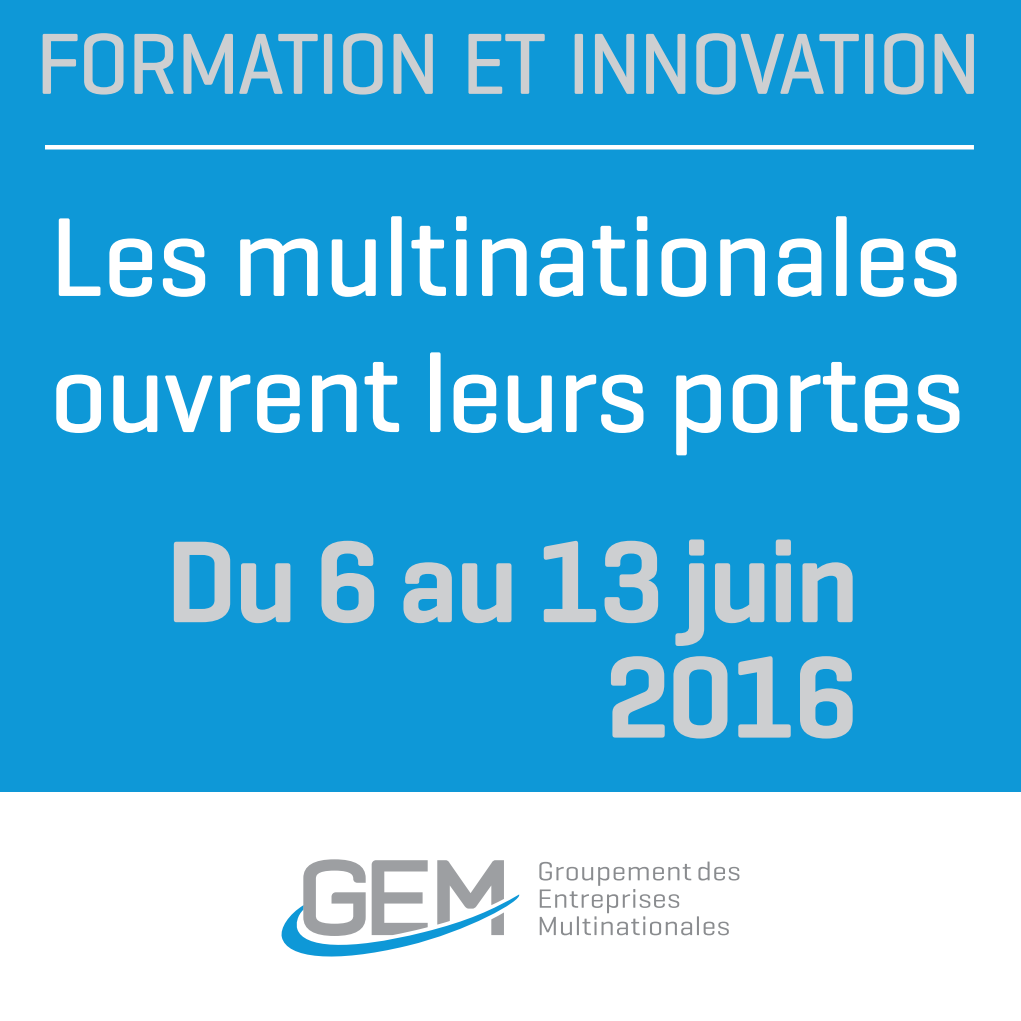
<style>
.page{position:relative;width:1021px;height:1021px;background:#fff}
.page>*{position:absolute;margin:0;border:0;box-sizing:border-box;transform-origin:0 0}
.t1{font:600 118.2px/115.5px "Geogrotesque";letter-spacing:-.02em;color:#cdcfd1;text-align:right}
.t2{font:500 114px/136.2px "Geogrotesque";letter-spacing:-.015em;color:#fff}
.t3{font:500 88.2px "Geogrotesque";letter-spacing:-.025em;color:#cdcfd1}
</style>
<div class="page">
<div style="left:0;top:0;width:1020px;height:791px;background:#0e98d7"></div>
<hr style="left:45px;top:145px;width:928px;height:4px;background:#fff">
<svg style="left:539px;top:861px;width:200px;height:74px"></svg>
<svg style="left:281px;top:859px;width:239px;height:97px"></svg>
<p class="t3" style="left:36px;top:9px;width:947px">FORMATION ET INNOVATION</p>
<p class="t2" style="left:50px;top:186px;width:915px">Les multinationales ouvrent leurs portes</p>
<p class="t1" style="left:166px;top:523px;width:694px">Du 6 au 13 juin<br>2016</p>
</div>
